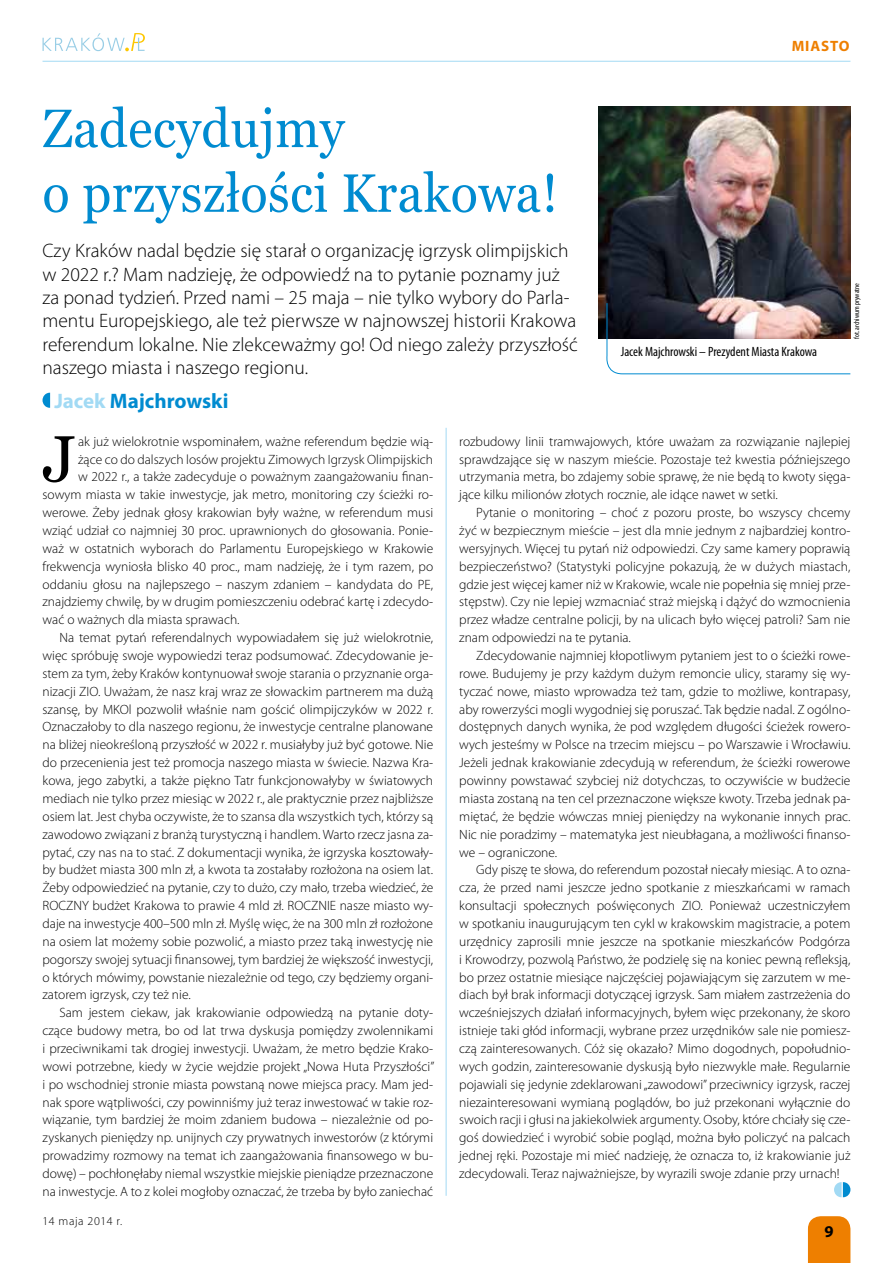
<style>
.page{position:relative;width:893px;height:1263px;background:#fff}
.page>*{position:absolute;margin:0;border:0;box-sizing:border-box;transform-origin:0 0}
.t1{font:65.1px "Georgia";color:#000}
.t2{font:53.85px/64.7px "Georgia";letter-spacing:.01em;color:#008bd0;scale:.93 1}
.t3{font:700 21px "Myriad Pro";color:#008bd0}
.t4{font:300 19.5px/23.4px "Myriad Pro";color:#000}
.t5{font:700 16.5px "Myriad Pro";color:#000}
.t6{font:700 15px "Myriad Pro";color:#ee7f00}
.t7{font:300 13.5px/17.9px "Myriad Pro";color:#000;text-align:justify}
.t8{font:condensed 13.5px "Myriad Pro";color:#000}
.t9{font:300 12px "Myriad Pro";letter-spacing:.05em;color:#000}
.t10{font:condensed 7.5px "Myriad Pro";color:#000}
.s1{color:#a2daf4}
</style>
<div class="page">
<div style="left:808px;top:1216px;width:42px;height:47px;background:#ee7f00"></div>
<hr style="left:43px;top:61px;width:807px;height:1px;background:#a2daf4">
<svg style="left:43px;top:33px;width:102px;height:18px"></svg>
<img style="left:598px;top:106px;width:252px;height:232px">
<hr style="left:446px;top:428px;width:1px;height:768px;background:#a2daf4">
<svg style="left:834px;top:1182px;width:16px;height:15px"></svg>
<svg style="left:43px;top:393px;width:7px;height:15px"></svg>
<svg style="left:605px;top:302px;width:246px;height:73px"></svg>
<h2 class="t2" style="left:43px;top:97px;width:556px">Zadecydujmy<br>o przyszłości Krakowa!</h2>
<p class="t4" style="left:43px;top:239px;width:537px">Czy Kraków nadal będzie się starał o organizację igrzysk olimpijskich w 2022 r.? Mam nadzieję, że odpowiedź na to pytanie poznamy już za ponad tydzień. Przed nami – 25 maja – nie tylko wybory do Parla&shy;mentu Europejskiego, ale też pierwsze w najnowszej historii Krakowa referendum lokalne. Nie zlekceważmy go! Od niego zależy przyszłość naszego miasta i naszego regionu.</p>
<h3 class="t3" style="left:54px;top:387px;width:176px"><span class="s1">Jacek</span> Majchrowski</h3>
<p class="t6" style="left:792px;top:36px;width:11px">miasto</p>
<p class="t8" style="left:621px;top:344px;width:198px">Jacek Majchrowski – Prezydent Miasta Krakowa</p>
<p class="t10" style="left:852px;top:339px;width:57px;rotate:-90deg">fot. archiwum prywatne</p>
<h1 class="t1" style="left:43px;top:419px;width:35px">J</h1>
<p class="t7" style="left:78px;top:432px;width:357px">ak już wielokrotnie wspominałem, ważne referendum będzie wią-</p>
<p class="t7" style="left:78px;top:450px;width:356px">żące co do dalszych losów projektu Zimowych Igrzysk Olimpijskich</p>
<p class="t7" style="left:78px;top:468px;width:357px">w 2022 r., a także zadecyduje o poważnym zaangażowaniu finan-</p>
<p class="t7" style="left:43px;top:486px;width:392px">sowym miasta w takie inwestycje, jak metro, monitoring czy ścieżki ro-</p>
<p class="t7" style="left:43px;top:504px;width:392px">werowe. Żeby jednak głosy krakowian były ważne, w referendum musi</p>
<p class="t7" style="left:43px;top:521px;width:392px">wziąć udział co najmniej 30 proc. uprawnionych do głosowania. Ponie-</p>
<p class="t7" style="left:43px;top:539px;width:392px">waż w ostatnich wyborach do Parlamentu Europejskiego w Krakowie</p>
<p class="t7" style="left:43px;top:557px;width:392px">frekwencja wyniosła blisko 40 proc., mam nadzieję, że i tym razem, po</p>
<p class="t7" style="left:43px;top:575px;width:392px">oddaniu głosu na najlepszego – naszym zdaniem – kandydata do PE,</p>
<p class="t7" style="left:43px;top:593px;width:392px">znajdziemy chwilę, by w drugim pomieszczeniu odebrać kartę i zdecydo-</p>
<p class="t7" style="left:43px;top:611px;width:199px">wać o ważnych dla miasta sprawach.</p>
<p class="t7" style="left:60px;top:629px;width:375px">Na temat pytań referendalnych wypowiadałem się już wielokrotnie,</p>
<p class="t7" style="left:43px;top:646px;width:392px">więc spróbuję swoje wypowiedzi teraz podsumować. Zdecydowanie je-</p>
<p class="t7" style="left:43px;top:664px;width:392px">stem za tym, żeby Kraków kontynuował swoje starania o przyznanie orga-</p>
<p class="t7" style="left:43px;top:682px;width:392px">nizacji ZIO. Uważam, że nasz kraj wraz ze słowackim partnerem ma dużą</p>
<p class="t7" style="left:43px;top:700px;width:392px">szansę, by MKOl pozwolił właśnie nam gościć olimpijczyków w 2022 r.</p>
<p class="t7" style="left:43px;top:718px;width:392px">Oznaczałoby to dla naszego regionu, że inwestycje centralne planowane</p>
<p class="t7" style="left:43px;top:736px;width:392px">na bliżej nieokreśloną przyszłość w 2022 r. musiałyby już być gotowe. Nie</p>
<p class="t7" style="left:43px;top:754px;width:392px">do przecenienia jest też promocja naszego miasta w świecie. Nazwa Kra-</p>
<p class="t7" style="left:43px;top:771px;width:392px">kowa, jego zabytki, a także piękno Tatr funkcjonowałyby w światowych</p>
<p class="t7" style="left:43px;top:789px;width:392px">mediach nie tylko przez miesiąc w 2022 r., ale praktycznie przez najbliższe</p>
<p class="t7" style="left:43px;top:807px;width:392px">osiem lat. Jest chyba oczywiste, że to szansa dla wszystkich tych, którzy są</p>
<p class="t7" style="left:43px;top:825px;width:392px">zawodowo związani z branżą turystyczną i handlem. Warto rzecz jasna za-</p>
<p class="t7" style="left:43px;top:843px;width:392px">pytać, czy nas na to stać. Z dokumentacji wynika, że igrzyska kosztowały-</p>
<p class="t7" style="left:43px;top:861px;width:392px">by budżet miasta 300 mln zł, a kwota ta zostałaby rozłożona na osiem lat.</p>
<p class="t7" style="left:43px;top:879px;width:392px">Żeby odpowiedzieć na pytanie, czy to dużo, czy mało, trzeba wiedzieć, że</p>
<p class="t7" style="left:43px;top:896px;width:392px">ROCZNY budżet Krakowa to prawie 4 mld zł. ROCZNIE nasze miasto wy-</p>
<p class="t7" style="left:43px;top:914px;width:392px">daje na inwestycje 400–500 mln zł. Myślę więc, że na 300 mln zł rozłożone</p>
<p class="t7" style="left:43px;top:932px;width:392px">na osiem lat możemy sobie pozwolić, a miasto przez taką inwestycję nie</p>
<p class="t7" style="left:43px;top:950px;width:392px">pogorszy swojej sytuacji finansowej, tym bardziej że większość inwestycji,</p>
<p class="t7" style="left:43px;top:968px;width:392px">o których mówimy, powstanie niezależnie od tego, czy będziemy organi-</p>
<p class="t7" style="left:43px;top:986px;width:150px">zatorem igrzysk, czy też nie.</p>
<p class="t7" style="left:60px;top:1004px;width:375px">Sam jestem ciekaw, jak krakowianie odpowiedzą na pytanie doty-</p>
<p class="t7" style="left:43px;top:1021px;width:392px">czące budowy metra, bo od lat trwa dyskusja pomiędzy zwolennikami</p>
<p class="t7" style="left:43px;top:1039px;width:392px">i przeciwnikami tak drogiej inwestycji. Uważam, że metro będzie Krako-</p>
<p class="t7" style="left:43px;top:1057px;width:393px">wowi potrzebne, kiedy w życie wejdzie projekt „Nowa Huta Przyszłości”</p>
<p class="t7" style="left:43px;top:1075px;width:392px">i po wschodniej stronie miasta powstaną nowe miejsca pracy. Mam jed-</p>
<p class="t7" style="left:43px;top:1093px;width:392px">nak spore wątpliwości, czy powinniśmy już teraz inwestować w takie roz-</p>
<p class="t7" style="left:43px;top:1111px;width:392px">wiązanie, tym bardziej że moim zdaniem budowa – niezależnie od po-</p>
<p class="t7" style="left:43px;top:1129px;width:392px">zyskanych pieniędzy np. unijnych czy prywatnych inwestorów (z którymi</p>
<p class="t7" style="left:43px;top:1146px;width:392px">prowadzimy rozmowy na temat ich zaangażowania finansowego w bu-</p>
<p class="t7" style="left:43px;top:1164px;width:392px">dowę) – pochłonęłaby niemal wszystkie miejskie pieniądze przeznaczone</p>
<p class="t7" style="left:43px;top:1182px;width:392px">na inwestycje. A to z kolei mogłoby oznaczać, że trzeba by było zaniechać</p>
<p class="t9" style="left:43px;top:1213px;width:81px">14 maja 2014 r.</p>
<p class="t7" style="left:459px;top:432px;width:393px">rozbudowy linii tramwajowych, które uważam za rozwiązanie najlepiej sprawdzające się w naszym mieście. Pozostaje też kwestia późniejszego utrzymania metra, bo zdajemy sobie sprawę, że nie będą to kwoty sięga&shy;jące kilku milionów złotych rocznie, ale idące nawet w setki.</p>
<p class="t7" style="left:459px;top:504px;width:393px;text-indent:17px">Pytanie o monitoring – choć z pozoru proste, bo wszyscy chcemy żyć w bezpiecznym mieście – jest dla mnie jednym z najbardziej kontro&shy;wersyjnych. Więcej tu pytań niż odpowiedzi. Czy same kamery poprawią bezpieczeństwo? (Statystyki policyjne pokazują, że w dużych miastach, gdzie jest więcej kamer niż w Krakowie, wcale nie popełnia się mniej prze&shy;stępstw). Czy nie lepiej wzmacniać straż miejską i dążyć do wzmocnienia przez władze centralne policji, by na ulicach było więcej patroli? Sam nie znam odpowiedzi na te pytania.</p>
<p class="t7" style="left:459px;top:646px;width:393px;text-indent:17px">Zdecydowanie najmniej kłopotliwym pytaniem jest to o ścieżki rowe&shy;rowe. Budujemy je przy każdym dużym remoncie ulicy, staramy się wy&shy;tyczać nowe, miasto wprowadza też tam, gdzie to możliwe, kontrapasy, aby rowerzyści mogli wygodniej się poruszać. Tak będzie nadal. Z ogólno&shy;dostępnych danych wynika, że pod względem długości ścieżek rowero&shy;wych jesteśmy w Polsce na trzecim miejscu – po Warszawie i Wrocławiu.<br>Jeżeli jednak krakowianie zdecydują w referendum, że ścieżki rowerowe powinny powstawać szybciej niż dotychczas, to oczywiście w budżecie miasta zostaną na ten cel przeznaczone większe kwoty. Trzeba jednak pa&shy;miętać, że będzie wówczas mniej pieniędzy na wykonanie innych prac.<br>Nic nie poradzimy – matematyka jest nieubłagana, a możliwości finanso&shy;we – ograniczone.</p>
<p class="t7" style="left:459px;top:861px;width:393px;text-indent:17px">Gdy piszę te słowa, do referendum pozostał niecały miesiąc. A to ozna&shy;cza, że przed nami jeszcze jedno spotkanie z mieszkańcami w ramach konsultacji społecznych poświęconych ZIO. Ponieważ uczestniczyłem w spotkaniu inaugurującym ten cykl w krakowskim magistracie, a potem urzędnicy zaprosili mnie jeszcze na spotkanie mieszkańców Podgórza i Krowodrzy, pozwolą Państwo, że podzielę się na koniec pewną refleksją, bo przez ostatnie miesiące najczęściej pojawiającym się zarzutem w me&shy;diach był brak informacji dotyczącej igrzysk. Sam miałem zastrzeżenia do wcześniejszych działań informacyjnych, byłem więc przekonany, że skoro istnieje taki głód informacji, wybrane przez urzędników sale nie pomiesz&shy;czą zainteresowanych. Cóż się okazało? Mimo dogodnych, popołudnio&shy;wych godzin, zainteresowanie dyskusją było niezwykle małe. Regularnie pojawiali się jedynie zdeklarowani „zawodowi” przeciwnicy igrzysk, raczej niezainteresowani wymianą poglądów, bo już przekonani wyłącznie do swoich racji i głusi na jakiekolwiek argumenty. Osoby, które chciały się cze&shy;goś dowiedzieć i wyrobić sobie pogląd, można było policzyć na palcach jednej ręki. Pozostaje mi mieć nadzieję, że oznacza to, iż krakowianie już zdecydowali. Teraz najważniejsze, by wyrazili swoje zdanie przy urnach!</p>
<p class="t5" style="left:825px;top:1221px;width:11px">9</p>
</div>
